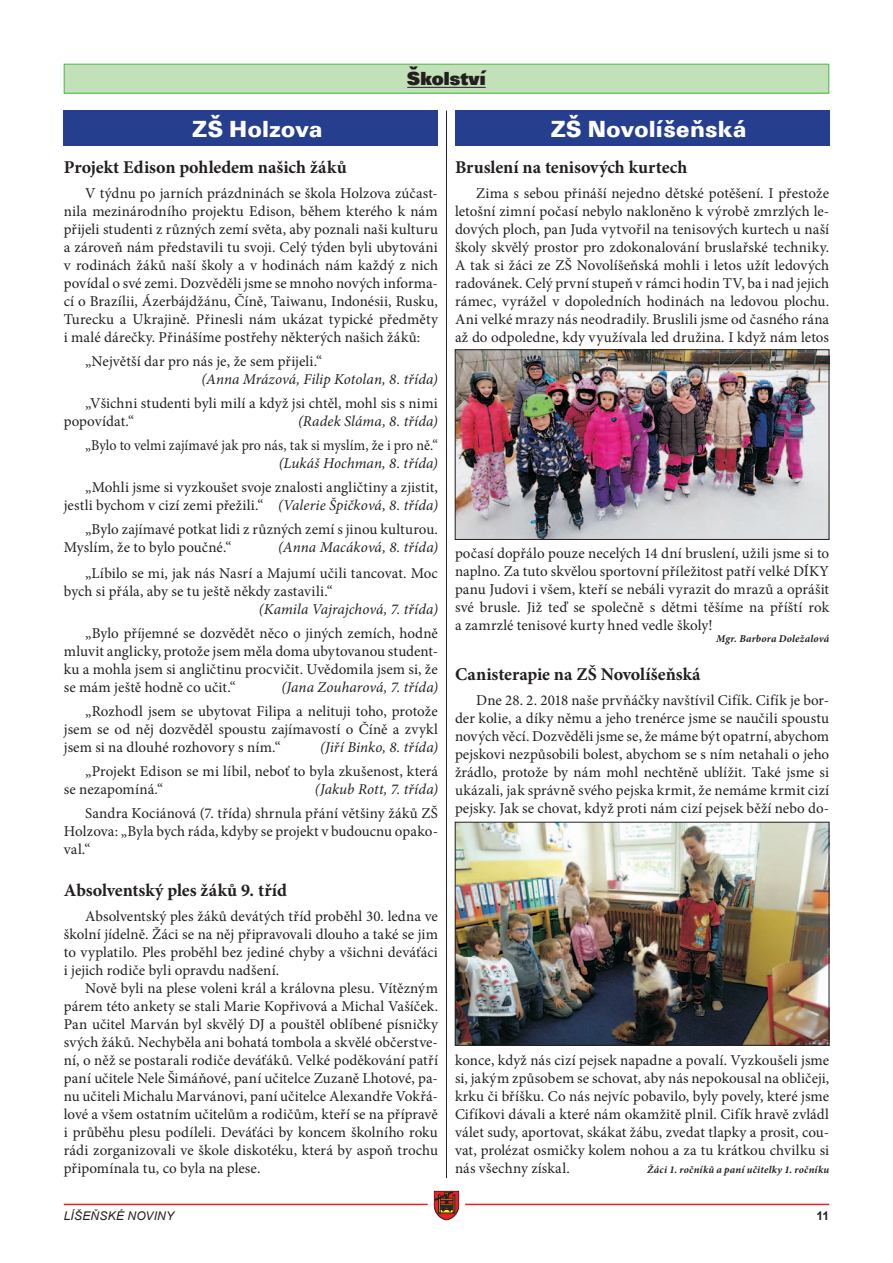
<style>
.page{position:relative;width:893px;height:1263px;background:#fff}
.page>*{position:absolute;margin:0;border:0;box-sizing:border-box;transform-origin:0 0}
.t1{font:900 24px "Unitus TEE";color:#fff}
.t2{font:800 19.5px "Unitus DEE";letter-spacing:.01em;color:#231f20}
.t3{font:700 18px "Minion Pro";color:#231f20}
.t4{font:15px/18px "Minion Pro";letter-spacing:.005em;color:#231f20;text-align:justify}
.t5{font:italic 15px "Minion Pro";letter-spacing:.005em;color:#231f20}
.t6{font:15px "Minion Pro";letter-spacing:.005em;color:#231f20;scale:.93 1}
.t7{font:italic 12px "Arial";letter-spacing:.015em;color:#231f20}
.t8{font:700 12px "Arial";color:#231f20}
.t9{font:italic 700 10.5px "Minion Pro";letter-spacing:.02em;color:#231f20}
.s1{font-style:italic}
</style>
<div class="page">
<hr style="left:64px;top:1204px;width:765px;height:1px;background:#ee1d23">
<svg style="left:425px;top:1190px;width:43px;height:31px"></svg>
<div style="left:64px;top:111px;width:374px;height:35px;background:#253f8e"></div>
<div style="left:455px;top:111px;width:374px;height:35px;background:#253f8e"></div>
<div style="left:64px;top:64px;width:765px;height:29px;background:#c3e1b8"></div>
<hr style="left:407px;top:87px;width:79px;height:1px;background:#231f20">
<div style="left:64px;top:64px;width:765px;height:30px;border:1px solid #4cb848"></div>
<hr style="left:446px;top:111px;width:1px;height:1067px;background:#231f20">
<img style="left:457px;top:352px;width:370px;height:186px">
<div style="left:455px;top:350px;width:374px;height:190px;border:1px solid #231f20"></div>
<img style="left:457px;top:824px;width:370px;height:219px">
<div style="left:455px;top:822px;width:374px;height:223px;border:1px solid #231f20"></div>
<h2 class="t2" style="left:407px;top:67px;width:80px">Školství</h2>
<h1 class="t1" style="left:192px;top:116px;width:132px">ZŠ Holzova</h1>
<h1 class="t1" style="left:550px;top:116px;width:198px">ZŠ Novolíšeňská</h1>
<p class="t3" style="left:64px;top:154px;width:284px">Projekt Edison pohledem našich žáků</p>
<p class="t4" style="left:64px;top:184px;width:376px;text-indent:21px">V týdnu po jarních prázdninách se škola Holzova zúčast&shy;nila mezinárodního projektu Edison, během kterého k nám přijeli studenti z různých zemí světa, aby poznali naši kulturu a zároveň nám představili tu svoji. Celý týden byli ubytováni v rodinách žáků naší školy a v hodinách nám každý z nich povídal o své zemi. Dozvěděli jsme se mnoho nových informa&shy;cí o Brazílii, Ázerbájdžánu, Číně, Taiwanu, Indonésii, Rusku, Turecku a Ukrajině. Přinesli nám ukázat typické předměty i malé dárečky. Přinášíme postřehy některých našich žáků:</p>
<p class="t4" style="left:85px;top:352px;width:239px">„Největší dar pro nás je, že sem přijeli.“</p>
<p class="t5" style="left:201px;top:369px;width:238px">(Anna Mrázová, Filip Kotolan, 8. třída)</p>
<p class="t4" style="left:64px;top:394px;width:376px;text-indent:21px">„Všichni studenti byli milí a když jsi chtěl, mohl sis s nimi popovídat.“</p>
<p class="t5" style="left:298px;top:411px;width:141px">(Radek Sláma, 8. třída)</p>
<p class="t6" style="left:85px;top:435px;width:381px">„Bylo to velmi zajímavé jak pro nás, tak si myslím, že i pro ně.“</p>
<p class="t5" style="left:279px;top:453px;width:161px">(Lukáš Hochman, 8. třída)</p>
<p class="t4" style="left:64px;top:478px;width:376px;text-align:right">„Mohli jsme si vyzkoušet svoje znalosti angličtiny a zjistit, jestli bychom v cizí zemi přežili.“ <span class="s1">(Valerie Špičková, 8. třída)</span></p>
<p class="t4" style="left:64px;top:520px;width:376px;text-indent:21px">„Bylo zajímavé potkat lidi z různých zemí s jinou kulturou.<br>Myslím, že to bylo poučné.“</p>
<p class="t5" style="left:278px;top:537px;width:161px">(Anna Macáková, 8. třída)</p>
<p class="t4" style="left:64px;top:564px;width:376px;text-indent:21px">„Líbilo se mi, jak nás Nasrí a Majumí učili tancovat. Moc bych si přála, aby se tu ještě někdy zastavili.“</p>
<p class="t5" style="left:259px;top:599px;width:181px">(Kamila Vajrajchová, 7. třída)</p>
<p class="t4" style="left:64px;top:624px;width:376px;text-indent:21px">„Bylo příjemné se dozvědět něco o jiných zemích, hodně mluvit anglicky, protože jsem měla doma ubytovanou student&shy;ku a mohla jsem si angličtinu procvičit. Uvědomila jsem si, že se mám ještě hodně co učit.“</p>
<p class="t5" style="left:281px;top:677px;width:158px">(Jana Zouharová, 7. třída)</p>
<p class="t4" style="left:64px;top:702px;width:376px;text-indent:21px">„Rozhodl jsem se ubytovat Filipa a nelituji toho, protože jsem se od něj dozvěděl spoustu zajímavostí o Číně a zvykl jsem si na dlouhé rozhovory s ním.“</p>
<p class="t5" style="left:320px;top:737px;width:119px">(Jiří Binko, 8. třída)</p>
<p class="t4" style="left:64px;top:762px;width:376px;text-indent:21px">„Projekt Edison se mi líbil, neboť to byla zkušenost, která se nezapomíná.“</p>
<p class="t5" style="left:315px;top:779px;width:125px">(Jakub Rott, 7. třída)</p>
<p class="t4" style="left:64px;top:804px;width:376px;text-indent:21px">Sandra Kociánová (7. třída) shrnula přání většiny žáků ZŠ Holzova: „Byla bych ráda, kdyby se projekt v budoucnu opako&shy;val.“</p>
<p class="t3" style="left:64px;top:877px;width:225px">Absolventský ples žáků 9. tříd</p>
<p class="t4" style="left:64px;top:907px;width:376px;text-indent:21px">Absolventský ples žáků devátých tříd proběhl 30. ledna ve školní jídelně. Žáci se na něj připravovali dlouho a také se jim to vyplatilo. Ples proběhl bez jediné chyby a všichni deváťáci i jejich rodiče byli opravdu nadšení.</p>
<p class="t4" style="left:64px;top:979px;width:376px;text-indent:21px">Nově byli na plese voleni král a královna plesu. Vítězným párem této ankety se stali Marie Kopřivová a Michal Vašíček.<br>Pan učitel Marván byl skvělý DJ a pouštěl oblíbené písničky svých žáků. Nechyběla ani bohatá tombola a skvělé občerstve&shy;ní, o něž se postarali rodiče deváťáků. Velké poděkování patří paní učitele Nele Šimáňové, paní učitelce Zuzaně Lhotové, pa&shy;nu učiteli Michalu Marvánovi, paní učitelce Alexandře Vokřá&shy;lové a všem ostatním učitelům a rodičům, kteří se na přípravě i průběhu plesu podíleli. Deváťáci by koncem školního roku rádi zorganizovali ve škole diskotéku, která by aspoň trochu připomínala tu, co byla na plese.</p>
<p class="t3" style="left:455px;top:154px;width:234px">Bruslení na tenisových kurtech</p>
<p class="t4" style="left:455px;top:184px;width:376px;text-indent:21px">Zima s sebou přináší nejedno dětské potěšení. I přestože letošní zimní počasí nebylo nakloněno k výrobě zmrzlých le&shy;dových ploch, pan Juda vytvořil na tenisových kurtech u naší školy skvělý prostor pro zdokonalování bruslařské techniky.<br>A tak si žáci ze ZŠ Novolíšeňská mohli i letos užít ledových radovánek. Celý první stupeň v rámci hodin TV, ba i nad jejich rámec, vyrážel v dopoledních hodinách na ledovou plochu.<br>Ani velké mrazy nás neodradily. Bruslili jsme od časného rána až do odpoledne, kdy využívala led družina. I když nám letos</p>
<p class="t4" style="left:455px;top:544px;width:376px">počasí dopřálo pouze necelých 14 dní bruslení, užili jsme si to naplno. Za tuto skvělou sportovní příležitost patří velké DÍKY panu Judovi i všem, kteří se nebáli vyrazit do mrazů a oprášit své brusle. Již teď se společně s dětmi těšíme na příští rok a zamrzlé tenisové kurty hned vedle školy!</p>
<p class="t9" style="left:716px;top:631px;width:115px">Mgr. Barbora Doležalová</p>
<p class="t3" style="left:455px;top:661px;width:247px">Canisterapie na ZŠ Novolíšeňská</p>
<p class="t4" style="left:455px;top:691px;width:376px;text-indent:21px">Dne 28. 2. 2018 naše prvňáčky navštívil Cifík. Cifík je bor&shy;der kolie, a díky němu a jeho trenérce jsme se naučili spoustu nových věcí. Dozvěděli jsme se, že máme být opatrní, abychom pejskovi nezpůsobili bolest, abychom se s ním netahali o jeho žrádlo, protože by nám mohl nechtěně ublížit. Také jsme si ukázali, jak správně svého pejska krmit, že nemáme krmit cizí pejsky. Jak se chovat, když proti nám cizí pejsek běží nebo do-</p>
<p class="t4" style="left:455px;top:1051px;width:376px">konce, když nás cizí pejsek napadne a povalí. Vyzkoušeli jsme si, jakým způsobem se schovat, aby nás nepokousal na obličeji, krku či bříšku. Co nás nejvíc pobavilo, byly povely, které jsme Cifíkovi dávali a které nám okamžitě plnil. Cifík hravě zvládl válet sudy, aportovat, skákat žábu, zvedat tlapky a prosit, cou&shy;vat, prolézat osmičky kolem nohou a za tu krátkou chvilku si nás všechny získal.</p>
<p class="t9" style="left:647px;top:1162px;width:183px">Žáci 1. ročníků a paní učitelky 1. ročníku</p>
<p class="t7" style="left:64px;top:1208px;width:112px">LÍŠEŇSKÉ NOVINY</p>
<p class="t8" style="left:816px;top:1208px;width:14px">11</p>
</div>
